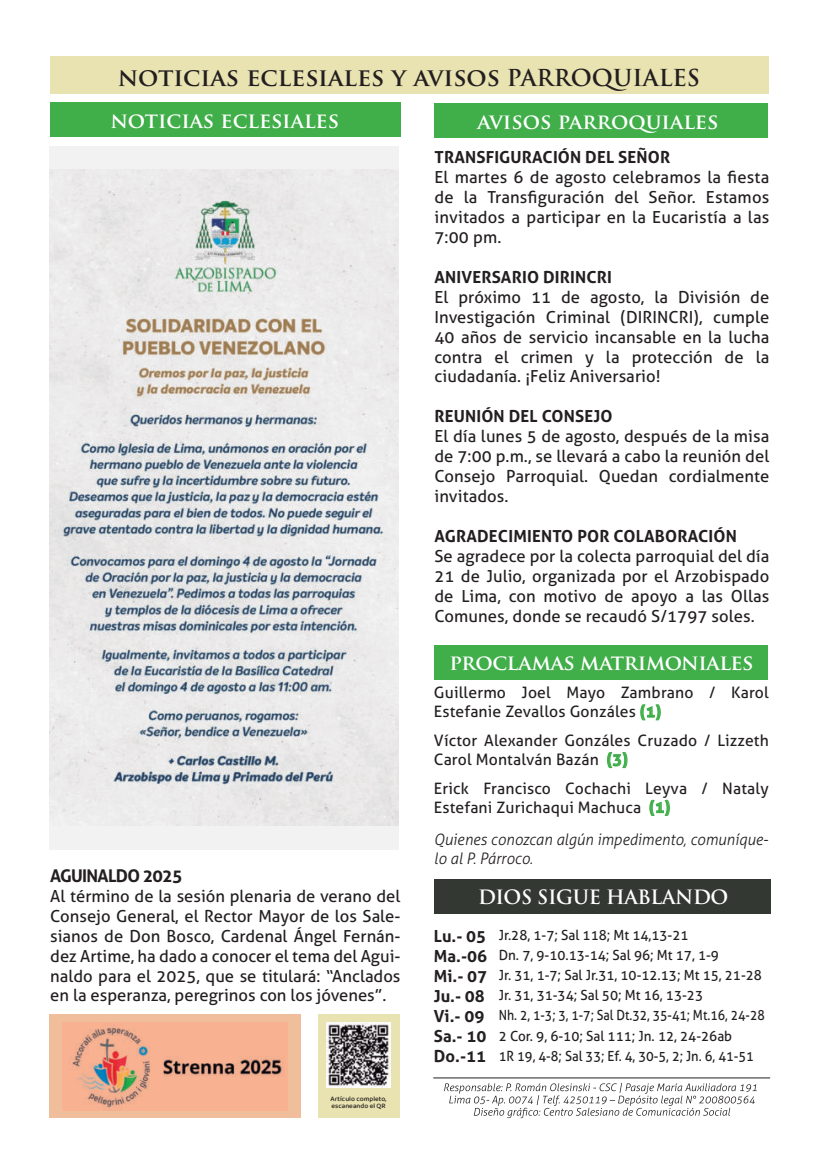
<style>
.page{position:relative;width:819px;height:1161px;background:#fff}
.page>*{position:absolute;margin:0;border:0;box-sizing:border-box;transform-origin:0 0}
.t1{font:700 24.5px "Trajan Pro";color:#231f20}
.t2{font:700 21px "Trajan Pro";letter-spacing:-.01em;color:#fff}
.t3{font:700 19.25px "Trajan Pro";letter-spacing:-.02em;color:#fff}
.t4{font:700 17.5px "Aller";letter-spacing:-.04em;color:#231f20}
.t5{font:16.62px/19.9px "Aller";letter-spacing:.005em;color:#231f20;text-align:justify}
.t6{font:700 16.62px/19.9px "Aller";letter-spacing:.01em;color:#231f20}
.t7{font:15.75px/18.9px "Aller";letter-spacing:.01em;color:#231f20}
.t8{font:italic 300 15.75px/18.9px "Aller";color:#231f20;scale:.96 1}
.t9{font:14px/20.1px "Aller";color:#231f20;scale:.96 1}
.t10{font:7px/7px "Baloo Bhaijaan 2";color:#231f20}
.s1{font-size:22.75px}
.s2{font-weight:700;color:#40ae49}
</style>
<div class="page">
<hr style="left:433px;top:1077px;width:337px;height:1px;background:#231f20">
<svg style="left:444px;top:1083px;width:312px;height:35px"></svg>
<div style="left:50px;top:56px;width:718px;height:38px;background:#e9e3b1"></div>
<div style="left:434px;top:103px;width:333px;height:35px;background:#40ae49"></div>
<div style="left:434px;top:645px;width:333px;height:35px;background:#40ae49"></div>
<div style="left:434px;top:879px;width:336px;height:35px;background:#333832"></div>
<div style="left:50px;top:102px;width:351px;height:35px;background:#40ae49"></div>
<div style="left:49px;top:1014px;width:252px;height:104px;background:#f0be9a"></div>
<img style="left:62px;top:1022px;width:226px;height:88px">
<div style="left:318px;top:1014px;width:81px;height:104px;background:#e9e3b1"></div>
<img style="left:326px;top:1023px;width:64px;height:64px">
<div style="left:50px;top:146px;width:348px;height:703px;background:#f2f2f2"></div>
<img style="left:50px;top:170px;width:348px;height:655px">
<h1 class="t1" style="left:118px;top:62px;width:583px">noticias eclesiales y avisos <span class="s1">PARROQUIALES</span></h1>
<p class="t2" style="left:477px;top:108px;width:242px">avisos parroquiales</p>
<p class="t2" style="left:110px;top:107px;width:230px">noticias eclesiales</p>
<p class="t6" style="left:434px;top:147px;width:237px">TRANSFIGURACIÓN DEL SEÑOR</p>
<p class="t5" style="left:434px;top:167px;width:336px">El martes 6 de agosto celebramos la fiesta de la Transfiguración del Señor. Estamos invitados a participar en la Eucaristía a las 7:00 pm.</p>
<p class="t6" style="left:434px;top:267px;width:179px">ANIVERSARIO DIRINCRI</p>
<p class="t5" style="left:434px;top:287px;width:336px">El próximo 11 de agosto, la División de Investigación Criminal (DIRINCRI), cumple 40 años de servicio incansable en la lucha contra el crimen y la protección de la ciudadanía. ¡Feliz Aniversario!</p>
<p class="t6" style="left:434px;top:406px;width:179px">REUNIÓN DEL CONSEJO</p>
<p class="t5" style="left:434px;top:427px;width:336px">El día lunes 5 de agosto, después de la misa de 7:00 p.m., se llevará a cabo la reunión del Consejo Parroquial. Quedan cordialmente invitados.</p>
<p class="t6" style="left:434px;top:526px;width:304px">AGRADECIMIENTO POR COLABORACIÓN</p>
<p class="t5" style="left:434px;top:547px;width:336px">Se agradece por la colecta parroquial del día 21 de Julio, organizada por el Arzobispado de Lima, con motivo de apoyo a las Ollas Comunes, donde se recaudó S/1797 soles.</p>
<p class="t2" style="left:449px;top:649px;width:306px">proclamas matrimoniales</p>
<p class="t7" style="left:434px;top:684px;width:336px">Guillermo Joel Mayo Zambrano / Karol<br>Estefanie Zevallos Gonzáles <span class="s2">(1)</span></p>
<p class="t7" style="left:434px;top:731px;width:336px">Víctor Alexander Gonzáles Cruzado / Lizzeth<br>Carol Montalván Bazán <span class="s2">(3)</span></p>
<p class="t7" style="left:434px;top:779px;width:336px">Erick Francisco Cochachi Leyva / Nataly<br>Estefani Zurichaqui Machuca <span class="s2">(1)</span></p>
<p class="t4" style="left:50px;top:865px;width:134px">AGUINALDO 2025</p>
<p class="t5" style="left:50px;top:886px;width:352px">Al término de la sesión plenaria de verano del Consejo General, el Rector Mayor de los Sale&shy;sianos de Don Bosco, Cardenal Ángel Fernán&shy;dez Artime, ha dado a conocer el tema del Agui&shy;naldo para el 2025, que se titulará: “Anclados en la esperanza, peregrinos con los jóvenes”.</p>
<p class="t10" style="left:330px;top:1095px;width:57px">Artículo completo, escaneando el QR</p>
<p class="t8" style="left:434px;top:832px;width:350px">Quienes conozcan algún impedimento, comuníque&shy;lo al P. Párroco.</p>
<p class="t3" style="left:478px;top:885px;width:252px">DIOS SIGUE HABLANDO</p>
<p class="t6" style="left:434px;top:926px;width:55px">Lu.- 05<br>Ma.-06<br>Mi.- 07<br>Ju.- 08<br>Vi.- 09<br>Sa.- 10<br>Do.-11</p>
<p class="t9" style="left:498px;top:925px;width:278px">Jr.28, 1-7; Sal 118; Mt 14,13-21<br>Dn. 7, 9-10.13-14; Sal 96; Mt 17, 1-9<br>Jr. 31, 1-7; Sal Jr.31, 10-12.13; Mt 15, 21-28<br>Jr. 31, 31-34; Sal 50; Mt 16, 13-23<br>Nh. 2, 1-3; 3, 1-7; Sal Dt.32, 35-41; Mt.16, 24-28<br>2 Cor. 9, 6-10; Sal 111; Jn. 12, 24-26ab<br>1R 19, 4-8; Sal 33; Ef. 4, 30-5, 2; Jn. 6, 41-51</p>
</div>
